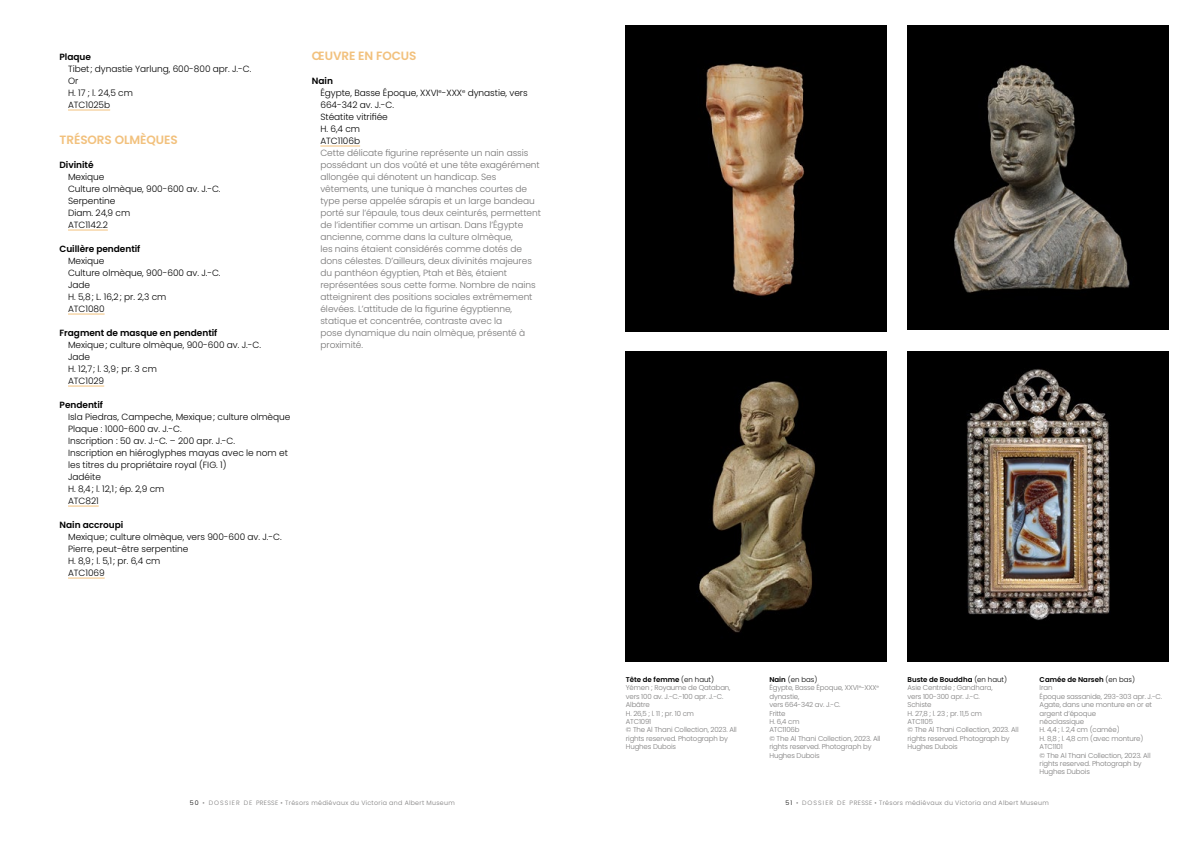
<style>
.page{position:relative;width:1191px;height:842px;background:#fff}
.page>*{position:absolute;margin:0;border:0;box-sizing:border-box;transform-origin:0 0}
.t1{font:600 12px "Poppins";letter-spacing:-.005em;color:#f2c17d}
.t2{font:300 9px/12px "Poppins";letter-spacing:-.005em;color:#000}
.t3{font:300 9px/12px "Poppins";letter-spacing:-.005em;color:#747373}
.t4{font:600 9px "Poppins";letter-spacing:-.005em;color:#000}
.t5{font:300 7px/8.4px "Poppins";letter-spacing:-.02em;color:#7c7b7b}
.t6{font:300 6.3px "Poppins";letter-spacing:.045em;color:#7c7b7b}
.s1{font-weight:600}
.s2{font-weight:600;color:#000}
.s3{color:#000}
</style>
<div class="page">
<hr style="left:68px;top:110px;width:42px;height:1px;background:#f2c17d">
<hr style="left:68px;top:230px;width:40px;height:1px;background:#f2c17d">
<hr style="left:68px;top:314px;width:37px;height:1px;background:#f2c17d">
<hr style="left:68px;top:386px;width:36px;height:1px;background:#f2c17d">
<hr style="left:68px;top:506px;width:31px;height:1px;background:#f2c17d">
<hr style="left:68px;top:578px;width:37px;height:1px;background:#f2c17d">
<hr style="left:320px;top:146px;width:40px;height:1px;background:#f2c17d">
<img style="left:626px;top:352px;width:260px;height:309px">
<img style="left:907px;top:26px;width:261px;height:304px">
<img style="left:907px;top:352px;width:261px;height:309px">
<img style="left:626px;top:26px;width:260px;height:306px">
<p class="t4" style="left:60px;top:52px;width:33px">Plaque</p>
<p class="t2" style="left:68px;top:63px;width:185px">Tibet; dynastie Yarlung, 600-800 apr. J.-C.<br>Or<br>H. 17 ; l. 24,5 cm<br>ATC1025b</p>
<h1 class="t1" style="left:60px;top:133px;width:120px">TRÉSORS OLMÈQUES</h1>
<p class="t4" style="left:60px;top:160px;width:36px">Divinité</p>
<p class="t2" style="left:68px;top:171px;width:154px">Mexique<br>Culture olmèque, 900-600 av. J.-C.<br>Serpentine<br>Diam. 24,9 cm<br>ATC1142.2</p>
<p class="t4" style="left:60px;top:244px;width:82px">Cuillère pendentif</p>
<p class="t2" style="left:68px;top:255px;width:154px">Mexique<br>Culture olmèque, 900-600 av. J.-C.<br>Jade<br>H. 5,8; L. 16,2; pr. 2,3 cm<br>ATC1080</p>
<p class="t4" style="left:60px;top:328px;width:159px">Fragment de masque en pendentif</p>
<p class="t2" style="left:68px;top:339px;width:194px">Mexique; culture olmèque, 900-600 av. J.-C.<br>Jade<br>H. 12,7; l. 3,9; pr. 3 cm<br>ATC1029</p>
<p class="t4" style="left:60px;top:400px;width:45px">Pendentif</p>
<p class="t2" style="left:68px;top:411px;width:224px">Isla Piedras, Campeche, Mexique; culture olmèque<br>Plaque : 1000-600 av. J.-C.<br>Inscription : 50 av. J.-C. – 200 apr. J.-C.<br>Inscription en hiéroglyphes mayas avec le nom et les titres du propriétaire royal (FIG. 1)<br>Jadéite<br>H. 8,4; l. 12,1; ép. 2,9 cm<br>ATC821</p>
<p class="t4" style="left:60px;top:520px;width:65px">Nain accroupi</p>
<p class="t2" style="left:68px;top:531px;width:215px">Mexique; culture olmèque, vers 900-600 av. J.-C.<br>Pierre, peut-être serpentine<br>H. 8,9; l. 5,1; pr. 6,4 cm<br>ATC1069</p>
<h1 class="t1" style="left:312px;top:49px;width:106px">ŒUVRE EN FOCUS</h1>
<p class="t2" style="left:320px;top:75px;width:209px;text-indent:-9px"><span class="s1">Nain<br></span>Égypte, Basse Époque, XXVI<sup>e</sup>-XXX<sup>e</sup> dynastie, vers<br>664-342 av. J.-C.<br>Stéatite vitrifiée<br>H. 6,4 cm<br>ATC1106b</p>
<p class="t3" style="left:320px;top:147px;width:222px">Cette délicate figurine représente un nain assis possédant un dos voûté et une tête exagérément allongée qui dénotent un handicap. Ses vêtements, une tunique à manches courtes de type perse appelée sárapis et un large bandeau porté sur l’épaule, tous deux ceinturés, permettent de l’identifier comme un artisan. Dans l’Égypte ancienne, comme dans la culture olmèque,<br>les nains étaient considérés comme dotés de dons célestes. D’ailleurs, deux divinités majeures du panthéon égyptien, Ptah et Bès, étaient représentées sous cette forme. Nombre de nains atteignirent des positions sociales extrêmement élevées. L’attitude de la figurine égyptienne, statique et concentrée, contraste avec la<br>pose dynamique du nain olmèque, présenté à proximité.</p>
<p class="t5" style="left:907px;top:675px;width:113px"><span class="s2">Buste de Bouddha</span> <span class="s3">(en haut)<br></span>Asie Centrale ; Gandhara,<br>vers 100-300 apr. J.-C.<br>Schiste<br>H. 27,8 ; l. 23 ; pr. 11,5 cm<br>ATC1105<br>© The Al Thani Collection, 2023. All rights reserved. Photograph by<br>Hughes Dubois</p>
<p class="t5" style="left:626px;top:675px;width:113px"><span class="s2">Tête de femme</span> <span class="s3">(en haut)<br></span>Yémen ; Royaume de Qataban, vers 100 av. J.-C.-100 apr. J.-C.<br>Albâtre<br>H. 26,5 ; l. 11 ; pr. 10 cm<br>ATC1091<br>© The Al Thani Collection, 2023. All rights reserved. Photograph by<br>Hughes Dubois</p>
<p class="t5" style="left:1039px;top:675px;width:124px"><span class="s2">Camée de Narseh</span> <span class="s3">(en bas)<br></span>Iran<br>Époque sassanide, 293-303 apr. J.-C.<br>Agate, dans une monture en or et argent d’époque<br>néoclassique<br>H. 4,4 ; l. 2,4 cm (camée)<br>H. 8,8 ; l. 4,8 cm (avec monture)<br>ATC1101<br>© The Al Thani Collection, 2023. All rights reserved. Photograph by<br>Hughes Dubois</p>
<p class="t5" style="left:769px;top:675px;width:113px"><span class="s2">Nain</span> <span class="s3">(en bas)<br></span>Égypte, Basse Époque, XXVI<sup>e</sup>-XXX<sup>e </sup>dynastie,<br>vers 664-342 av. J.-C.<br>Fritte<br>H. 6,4 cm<br>ATC1106b<br>© The Al Thani Collection, 2023. All rights reserved. Photograph by<br>Hughes Dubois</p>
<p class="t6" style="left:190px;top:799px;width:266px"><span class="s3">5 0</span> • DOSSIER DE PRESSE • Trésors médiévaux du Victoria and Albert Museum</p>
<p class="t6" style="left:785px;top:799px;width:265px"><span class="s3">5 1</span> • DOSSIER DE PRESSE • Trésors médiévaux du Victoria and Albert Museum</p>
</div>
